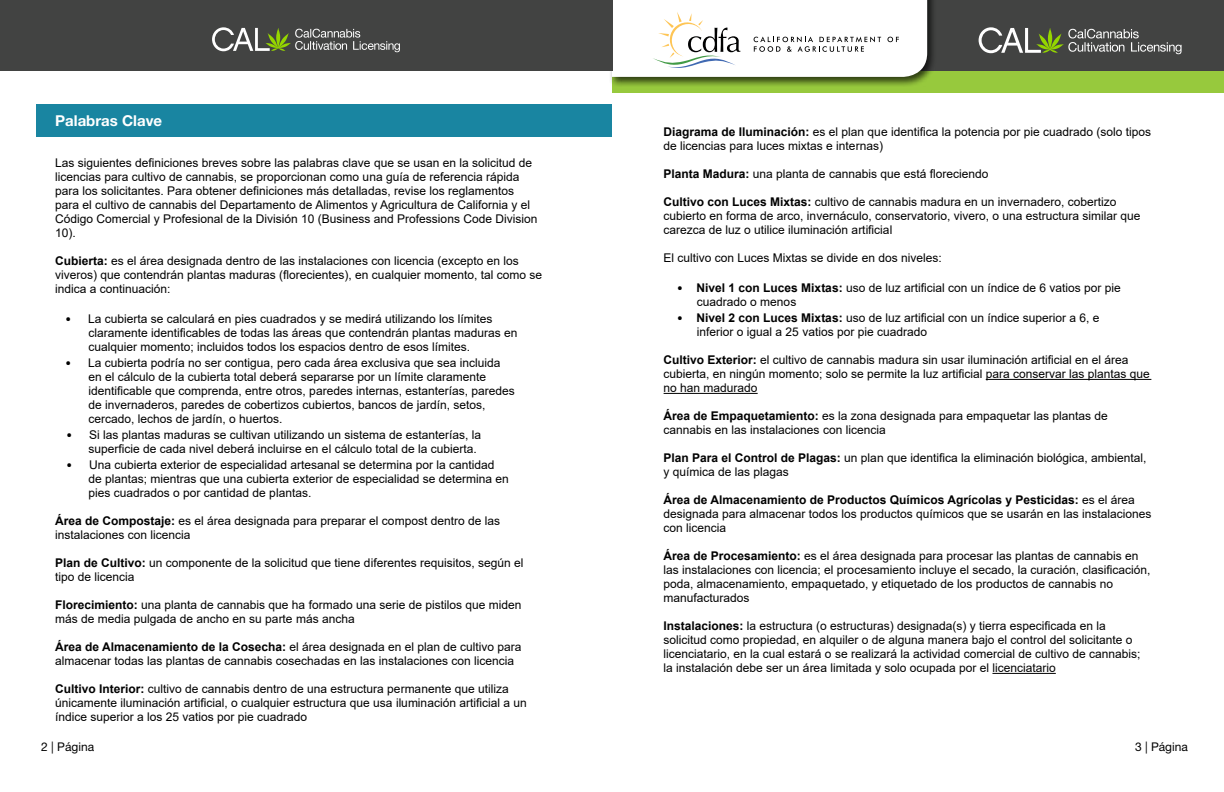
<style>
.page{position:relative;width:1224px;height:792px;background:#fff}
.page>*{position:absolute;margin:0;border:0;box-sizing:border-box;transform-origin:0 0}
.t1{font:700 15px "Helvetica Neue LT Std";color:#fff}
.t2{font:12px/14px "Arial";color:#000}
.t3{font:12px "Helvetica Neue LT Std";color:#000}
.s1{font-weight:700}
.s2{font-family:"Minion Pro";font-weight:700;font-size:25px}
</style>
<div class="page">
<div style="left:612px;top:46px;width:612px;height:46px;background:#97c93d"></div>
<div style="left:612px;top:0;width:612px;height:71px;background:#424342"></div>
<svg style="left:979px;top:27px;width:203px;height:27px"></svg>
<div style="left:609px;top:0;width:328px;height:87px;background:#000;opacity:.69"></div>
<svg style="left:612px;top:0;width:315px;height:77px;background:#f4f4f3"></svg>
<div style="left:0;top:0;width:612px;height:71px;background:#424342"></div>
<div style="left:36px;top:104px;width:576px;height:33px;background:#1985a1"></div>
<svg style="left:212px;top:27px;width:188px;height:25px"></svg>
<hr style="left:986px;top:379px;width:165px;height:1px;background:#000">
<hr style="left:664px;top:393px;width:94px;height:1px;background:#000">
<hr style="left:992px;top:673px;width:64px;height:1px;background:#000">
<p class="t1" style="left:55px;top:111px;width:108px">Palabras Clave</p>
<p class="t2" style="left:55px;top:155px;width:484px">Las siguientes definiciones breves sobre las palabras clave que se usan en la solicitud de licencias para cultivo de cannabis, se proporcionan como una guía de referencia rápida para los solicitantes. Para obtener definiciones más detalladas, revise los reglamentos para el cultivo de cannabis del Departamento de Alimentos y Agricultura de California y el Código Comercial y Profesional de la División 10 (Business and Professions Code Division 10).</p>
<p class="t2" style="left:55px;top:253px;width:488px"><span class="s1">Cubierta:</span> es el área designada dentro de las instalaciones con licencia (excepto en los viveros) que contendrán plantas maduras (florecientes), en cualquier momento, tal como se indica a continuación:</p>
<p class="t2" style="left:89px;top:311px;width:430px;text-indent:-23px"><span class="s2">·</span> La cubierta se calculará en pies cuadrados y se medirá utilizando los límites claramente identificables de todas las áreas que contendrán plantas maduras en cualquier momento; incluidos todos los espacios dentro de esos límites.</p>
<p class="t2" style="left:89px;top:355px;width:428px;text-indent:-23px"><span class="s2">·</span> La cubierta podría no ser contigua, pero cada área exclusiva que sea incluida en el cálculo de la cubierta total deberá separarse por un límite claramente identificable que comprenda, entre otros, paredes internas, estanterías, paredes de invernaderos, paredes de cobertizos cubiertos, bancos de jardín, setos, cercado, lechos de jardín, o huertos.</p>
<p class="t2" style="left:89px;top:427px;width:394px;text-indent:-23px"><span class="s2">·</span> Si las plantas maduras se cultivan utilizando un sistema de estanterías, la superficie de cada nivel deberá incluirse en el cálculo total de la cubierta.</p>
<p class="t2" style="left:89px;top:457px;width:422px;text-indent:-23px"><span class="s2">·</span> Una cubierta exterior de especialidad artesanal se determina por la cantidad de plantas; mientras que una cubierta exterior de especialidad se determina en pies cuadrados o por cantidad de plantas.</p>
<p class="t2" style="left:55px;top:513px;width:446px"><span class="s1">Área de Compostaje:</span> es el área designada para preparar el compost dentro de las instalaciones con licencia</p>
<p class="t2" style="left:55px;top:555px;width:470px"><span class="s1">Plan de Cultivo:</span> un componente de la solicitud que tiene diferentes requisitos, según el tipo de licencia</p>
<p class="t2" style="left:55px;top:597px;width:468px"><span class="s1">Florecimiento:</span> una planta de cannabis que ha formado una serie de pistilos que miden más de media pulgada de ancho en su parte más ancha</p>
<p class="t2" style="left:55px;top:639px;width:468px"><span class="s1">Área de Almacenamiento de la Cosecha:</span> el área designada en el plan de cultivo para almacenar todas las plantas de cannabis cosechadas en las instalaciones con licencia</p>
<p class="t2" style="left:55px;top:681px;width:473px"><span class="s1">Cultivo Interior:</span> cultivo de cannabis dentro de una estructura permanente que utiliza únicamente iluminación artificial, o cualquier estructura que usa iluminación artificial a un índice superior a los 25 vatios por pie cuadrado</p>
<p class="t2" style="left:664px;top:125px;width:489px"><span class="s1">Diagrama de Iluminación:</span> es el plan que identifica la potencia por pie cuadrado (solo tipos de licencias para luces mixtas e internas)</p>
<p class="t2" style="left:664px;top:167px;width:326px"><span class="s1">Planta Madura:</span> una planta de cannabis que está floreciendo</p>
<p class="t2" style="left:664px;top:195px;width:478px"><span class="s1">Cultivo con Luces Mixtas:</span> cultivo de cannabis madura en un invernadero, cobertizo cubierto en forma de arco, invernáculo, conservatorio, vivero, o una estructura similar que carezca de luz o utilice iluminación artificial</p>
<p class="t2" style="left:664px;top:251px;width:280px">El cultivo con Luces Mixtas se divide en dos niveles:</p>
<p class="t2" style="left:697px;top:281px;width:425px;text-indent:-20px"><span class="s2">·</span> <span class="s1">Nivel 1 con Luces Mixtas:</span> uso de luz artificial con un índice de 6 vatios por pie cuadrado o menos</p>
<p class="t2" style="left:697px;top:311px;width:404px;text-indent:-20px"><span class="s2">·</span> <span class="s1">Nivel 2 con Luces Mixtas:</span> uso de luz artificial con un índice superior a 6, e inferior o igual a 25 vatios por pie cuadrado</p>
<p class="t2" style="left:664px;top:353px;width:488px"><span class="s1">Cultivo Exterior:</span> el cultivo de cannabis madura sin usar iluminación artificial en el área cubierta, en ningún momento; solo se permite la luz artificial para conservar las plantas que no han madurado</p>
<p class="t2" style="left:664px;top:409px;width:446px"><span class="s1">Área de Empaquetamiento:</span> es la zona designada para empaquetar las plantas de cannabis en las instalaciones con licencia</p>
<p class="t2" style="left:664px;top:451px;width:484px"><span class="s1">Plan Para el Control de Plagas:</span> un plan que identifica la eliminación biológica, ambiental, y química de las plagas</p>
<p class="t2" style="left:664px;top:493px;width:489px"><span class="s1">Área de Almacenamiento de Productos Químicos Agrícolas y Pesticidas:</span> es el área designada para almacenar todos los productos químicos que se usarán en las instalaciones con licencia</p>
<p class="t2" style="left:664px;top:549px;width:488px"><span class="s1">Área de Procesamiento:</span> es el área designada para procesar las plantas de cannabis en las instalaciones con licencia; el procesamiento incluye el secado, la curación, clasificación, poda, almacenamiento, empaquetado, y etiquetado de los productos de cannabis no manufacturados</p>
<p class="t2" style="left:664px;top:619px;width:478px"><span class="s1">Instalaciones:</span> la estructura (o estructuras) designada(s) y tierra especificada en la solicitud como propiedad, en alquiler o de alguna manera bajo el control del solicitante o licenciatario, en la cual estará o se realizará la actividad comercial de cultivo de cannabis; la instalación debe ser un área limitada y solo ocupada por el licenciatario</p>
<p class="t3" style="left:41px;top:740px;width:54px">2 | Página</p>
<p class="t3" style="left:1135px;top:740px;width:54px">3 | Página</p>
</div>
